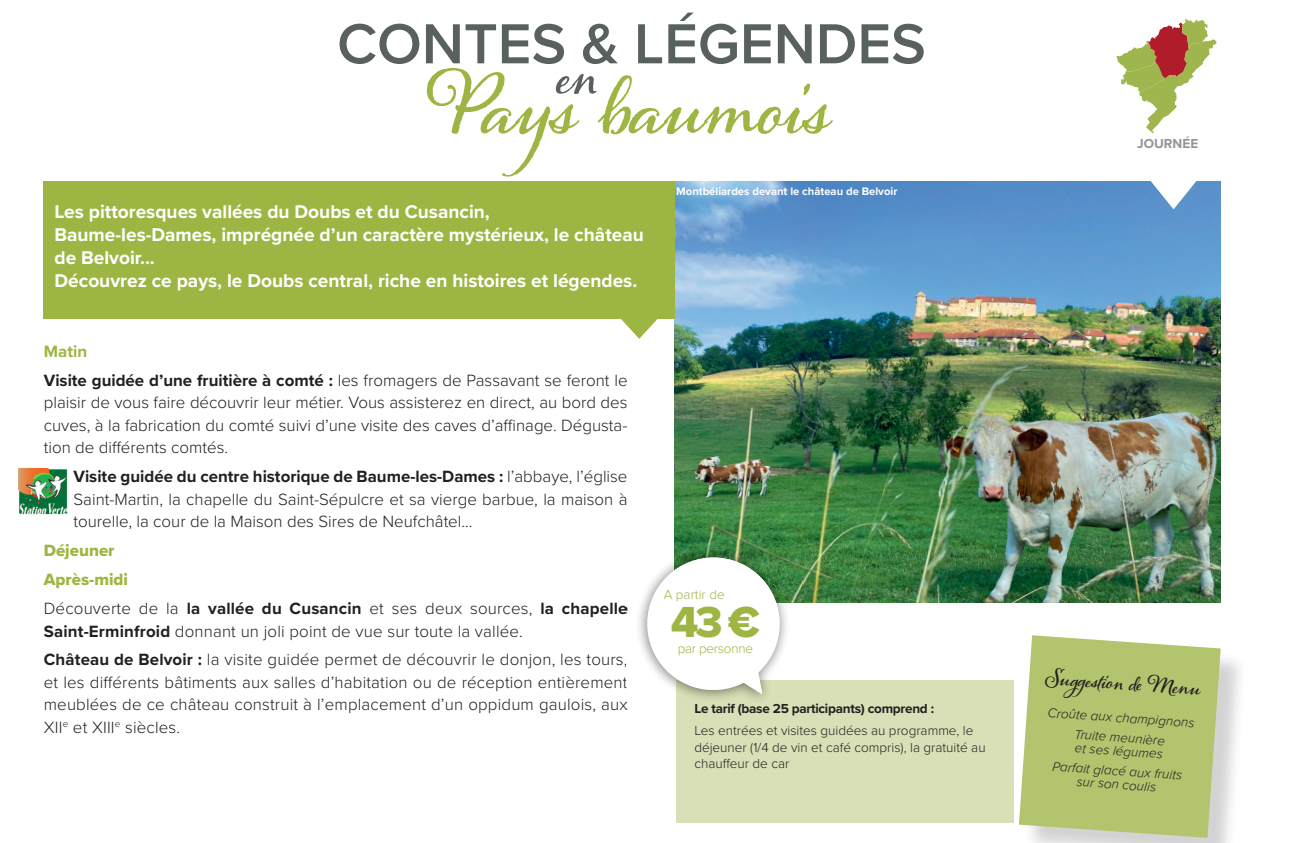
<style>
.page{position:relative;width:1292px;height:843px;background:#fff}
.page>*{position:absolute;margin:0;border:0;box-sizing:border-box;transform-origin:0 0}
.Style_de_paragraphe_4{font:700 78.75px "Alana";letter-spacing:-.005em;color:#9db643}
.TITRE1{font:600 58.5px "Proxima Nova";color:#596160}
.Style_de_paragraphe_4-2{font:700 54px "Alana";color:#596160}
.t1{font:45px "Proxima Nova Extrabld";color:#9db643}
.t2{font:700 20.25px "Alana";color:#231f20}
.ACCROCHE{font:700 19.12px/22.9px "Proxima Nova";color:#fff}
.t3{font:300 16.88px/22.5px "Proxima Nova";letter-spacing:.01em;color:#231f20;text-align:justify}
.t4{font:16.88px "Proxima Nova Extrabld";color:#9db643}
.t5{font:700 16.88px "Proxima Nova";color:#9db643}
.t6{font:300 13.5px/16.2px "Proxima Nova";color:#231f20}
.t7{font:italic 300 13.5px "Proxima Nova";color:#231f20}
.t8{font:700 13.5px "Proxima Nova";letter-spacing:-.02em;color:#231f20}
.t9{font:300 13.5px "Proxima Nova";letter-spacing:-.02em;color:#9db643}
.t10{font:300 13.5px "Proxima Nova";color:#9db643}
.t11{font:700 13.5px "Proxima Nova";color:#939598}
.ACCROCHE-2{font:700 11.25px "Proxima Nova";color:#fff}
.s1{font-weight:700}
</style>
<div class="page">
<img style="left:674px;top:181px;width:546px;height:421px">
<svg style="left:1142px;top:181px;width:62px;height:28px"></svg>
<svg style="left:604px;top:300px;width:71px;height:39px"></svg>
<div style="left:43px;top:181px;width:631px;height:137px;background:#9db643"></div>
<div style="left:1023px;top:639px;width:225px;height:203px;background:#231f20;opacity:.2"></div>
<svg style="left:1019px;top:635px;width:201px;height:202px;background:#b9c87c"></svg>
<svg style="left:1116px;top:19px;width:100px;height:114px"></svg>
<img style="left:19px;top:468px;width:48px;height:46px">
<div style="left:676px;top:679px;width:338px;height:143px;background:#d9e0b7"></div>
<img style="left:674px;top:540px;width:129px;height:159px">
<svg style="left:639px;top:549px;width:148px;height:145px"></svg>
<p class="TITRE1" style="left:337px;top:0;width:590px">CONTES &amp; LÉGENDES</p>
<p class="Style_de_paragraphe_4" style="left:431px;top:60px;width:405px">Pays baumois</p>
<p class="Style_de_paragraphe_4-2" style="left:557px;top:43px;width:42px">en</p>
<p class="ACCROCHE" style="left:54px;top:199px;width:437px">Les pittoresques vallées du Doubs et du Cusancin,</p>
<p class="ACCROCHE" style="left:54px;top:222px;width:591px">Baume-les-Dames, imprégnée d’un caractère mystérieux, le château de Belvoir...</p>
<p class="ACCROCHE" style="left:54px;top:268px;width:584px">Découvrez ce pays, le Doubs central, riche en histoires et légendes.</p>
<p class="ACCROCHE-2" style="left:676px;top:183px;width:223px">Montbéliardes devant le château de Belvoir</p>
<p class="t5" style="left:44px;top:338px;width:45px">Matin</p>
<p class="t3" style="left:44px;top:368px;width:585px"><span class="s1">Visite guidée d’une fruitière à comté :</span> les fromagers de Passavant se feront le plaisir de vous faire découvrir leur métier. Vous assisterez en direct, au bord des cuves, à la fabrication du comté suivi d’une visite des caves d’affinage. Dégusta&shy;tion de différents comtés.</p>
<p class="t3" style="left:73px;top:464px;width:555px"><span class="s1">Visite guidée du centre historique de Baume-les-Dames :</span> l’abbaye, l’église Saint-Martin, la chapelle du Saint-Sépulcre et sa vierge barbue, la maison à tourelle, la cour de la Maison des Sires de Neufchâtel...</p>
<p class="t4" style="left:44px;top:538px;width:72px">Déjeuner</p>
<p class="t4" style="left:44px;top:566px;width:86px">Après-midi</p>
<p class="t3" style="left:44px;top:596px;width:585px">Découverte de la <span class="s1">la vallée du Cusancin</span> et ses deux sources, <span class="s1">la chapelle<br>Saint-Erminfroid</span> donnant un joli point de vue sur toute la vallée.</p>
<p class="t3" style="left:44px;top:647px;width:585px"><span class="s1">Château de Belvoir :</span> la visite guidée permet de découvrir le donjon, les tours, et les différents bâtiments aux salles d’habitation ou de réception entièrement meublées de ce château construit à l’emplacement d’un oppidum gaulois, aux XII<sup>e</sup> et XIII<sup>e</sup> siècles.</p>
<p class="t10" style="left:664px;top:584px;width:62px">A partir de</p>
<p class="t1" style="left:671px;top:588px;width:91px">43 €</p>
<p class="t9" style="left:678px;top:638px;width:77px">par personne</p>
<p class="t8" style="left:694px;top:698px;width:241px">Le tarif (base 25 participants) comprend :</p>
<p class="t6" style="left:694px;top:721px;width:293px">Les entrées et visites guidées au programme, le déjeuner (1/4 de vin et café compris), la gratuité au chauffeur de car</p>
<p class="t11" style="left:1137px;top:133px;width:62px">JOURNÉE</p>
<p class="t2" style="left:1046px;top:665px;width:155px;rotate:4deg">Suggestion de Menu</p>
<p class="t7" style="left:1048px;top:702px;width:149px;rotate:4deg">Croûte aux champignons</p>
<p class="t7" style="left:1075px;top:724px;width:93px;rotate:4deg">Truite meunière</p>
<p class="t7" style="left:1075px;top:737px;width:90px;rotate:4deg">et ses légumes</p>
<p class="t7" style="left:1053px;top:756px;width:131px;rotate:4deg">Parfait glacé aux fruits</p>
<p class="t7" style="left:1077px;top:771px;width:81px;rotate:4deg">sur son coulis</p>
</div>
